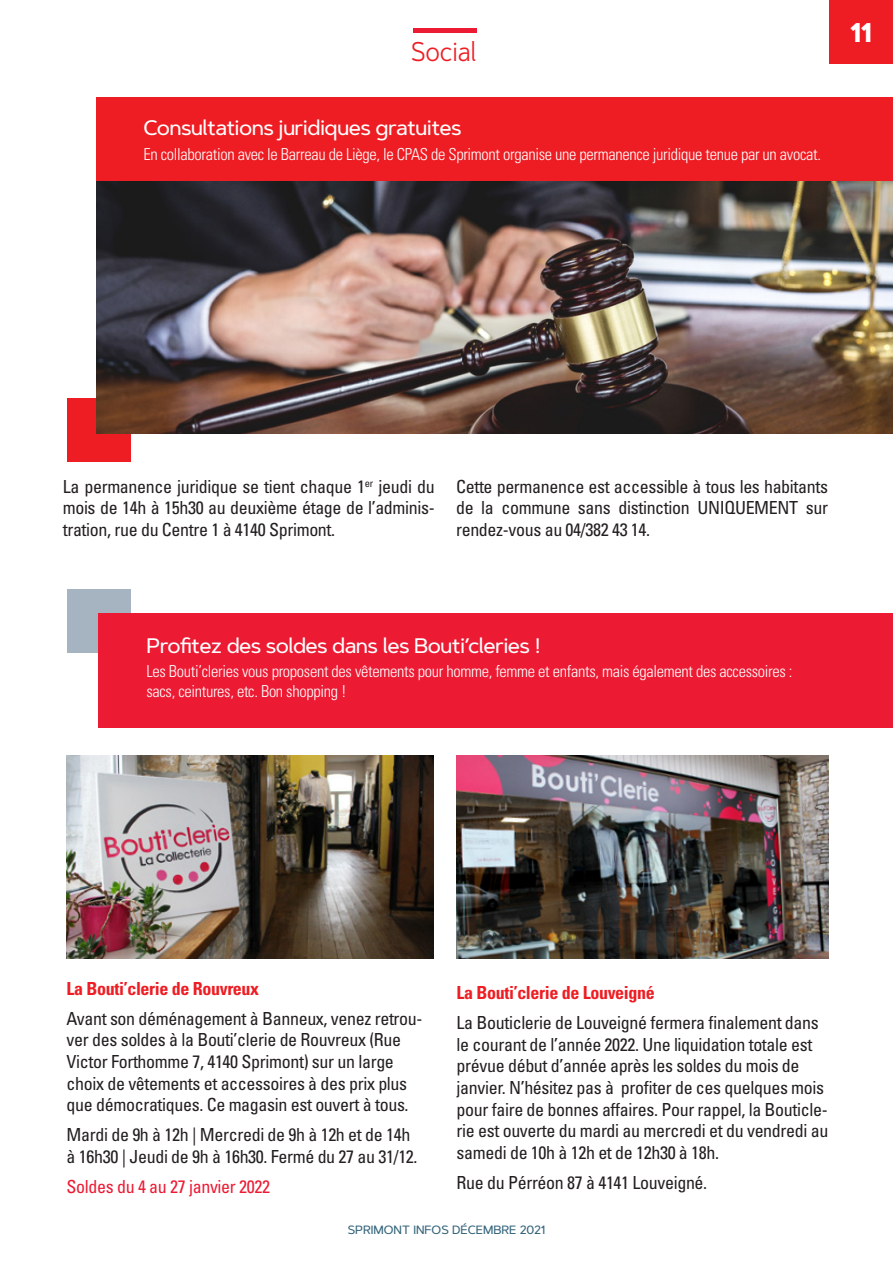
<style>
.page{position:relative;width:893px;height:1263px;background:#fff}
.page>*{position:absolute;margin:0;border:0;box-sizing:border-box;transform-origin:0 0}
.t1{font:27px "Artegra Sans";color:#ee1d23;scale:.88 1}
.t2{font:700 27px "Artegra Sans";color:#fff}
.Titre_-_chapitre{font:500 21px "Artegra Sans";letter-spacing:-.03em;color:#fff}
.Paragraphe_Pam{font:condensed 18px/21.6px "Univers LT Std";letter-spacing:-.02em;color:#231f20}
.Titres_dans_les_para{font:700 condensed 18px "Univers LT Std";letter-spacing:-.02em;color:#ee1d23}
.Paragraphe_Pam-2{font:condensed 18px "Univers LT Std";letter-spacing:-.02em;color:#ed1a33}
.Corps{font:300 condensed 16.5px/19.8px "Univers LT Std";letter-spacing:-.02em;color:#fff}
.t3{font:500 12px "Artegra Sans";color:#35657b}
</style>
<div class="page">
<div style="left:829px;top:0;width:64px;height:64px;background:#ee1d23"></div>
<div style="left:67px;top:398px;width:63px;height:63px;background:#ee1d23"></div>
<div style="left:96px;top:97px;width:797px;height:95px;background:#ee1d23"></div>
<img style="left:96px;top:182px;width:797px;height:251px">
<div style="left:67px;top:589px;width:63px;height:64px;background:#a6b3c0"></div>
<img style="left:456px;top:755px;width:372px;height:203px">
<img style="left:67px;top:755px;width:367px;height:203px">
<div style="left:99px;top:614px;width:794px;height:114px;background:#ed1a33"></div>
<hr style="left:414px;top:28px;width:63px;height:4px;background:#ed1a33">
<p class="t1" style="left:411px;top:33px;width:76px">Social</p>
<p class="Titre_-_chapitre" style="left:144px;top:113px;width:320px">Consultations juridiques gratuites</p>
<p class="Corps" style="left:144px;top:144px;width:679px">En collaboration avec le Barreau de Liège, le CPAS de Sprimont organise une permanence juridique tenue par un avocat.</p>
<h1 class="t2" style="left:850px;top:13px;width:23px">11</h1>
<p class="Paragraphe_Pam" style="left:63px;top:475px;width:374px;text-align:justify">La permanence juridique se tient chaque 1<sup>er</sup> jeudi du mois de 14h à 15h30 au deuxième étage de l’adminis&shy;tration, rue du Centre 1 à 4140 Sprimont.</p>
<p class="Paragraphe_Pam" style="left:456px;top:475px;width:374px;text-align:justify">Cette permanence est accessible à tous les habitants de la commune sans distinction UNIQUEMENT sur rendez-vous au 04/382 43 14.</p>
<p class="Titre_-_chapitre" style="left:146px;top:631px;width:396px">Profitez des soldes dans les Bouti’cleries !</p>
<p class="Corps" style="left:146px;top:662px;width:648px">Les Bouti’cleries vous proposent des vêtements pour homme, femme et enfants, mais également des accessoires : sacs, ceintures, etc. Bon shopping !</p>
<p class="Titres_dans_les_para" style="left:67px;top:977px;width:194px">La Bouti’clerie de Rouvreux</p>
<p class="Paragraphe_Pam" style="left:67px;top:1007px;width:357px">Avant son déménagement à Banneux, venez retrou&shy;ver des soldes à la Bouti’clerie de Rouvreux (Rue Victor Forthomme 7, 4140 Sprimont) sur un large choix de vêtements et accessoires à des prix plus que démocratiques. Ce magasin est ouvert à tous.</p>
<p class="Paragraphe_Pam" style="left:67px;top:1124px;width:352px">Mardi de 9h à 12h | Mercredi de 9h à 12h et de 14h à 16h30 | Jeudi de 9h à 16h30. Fermé du 27 au 31/12.</p>
<p class="Paragraphe_Pam-2" style="left:67px;top:1175px;width:205px">Soldes du 4 au 27 janvier 2022</p>
<p class="Titres_dans_les_para" style="left:457px;top:982px;width:200px">La Bouti’clerie de Louveigné</p>
<p class="Paragraphe_Pam" style="left:457px;top:1012px;width:373px">La Bouticlerie de Louveigné fermera finalement dans le courant de l’année 2022. Une liquidation totale est prévue début d’année après les soldes du mois de janvier. N’hésitez pas à profiter de ces quelques mois pour faire de bonnes affaires. Pour rappel, la Bouticle&shy;rie est ouverte du mardi au mercredi et du vendredi au samedi de 10h à 12h et de 12h30 à 18h.</p>
<p class="Paragraphe_Pam" style="left:457px;top:1171px;width:252px">Rue du Pérréon 87 à 4141 Louveigné.</p>
<p class="t3" style="left:348px;top:1221px;width:199px">SPRIMONT INFOS DÉCEMBRE 2021</p>
</div>
